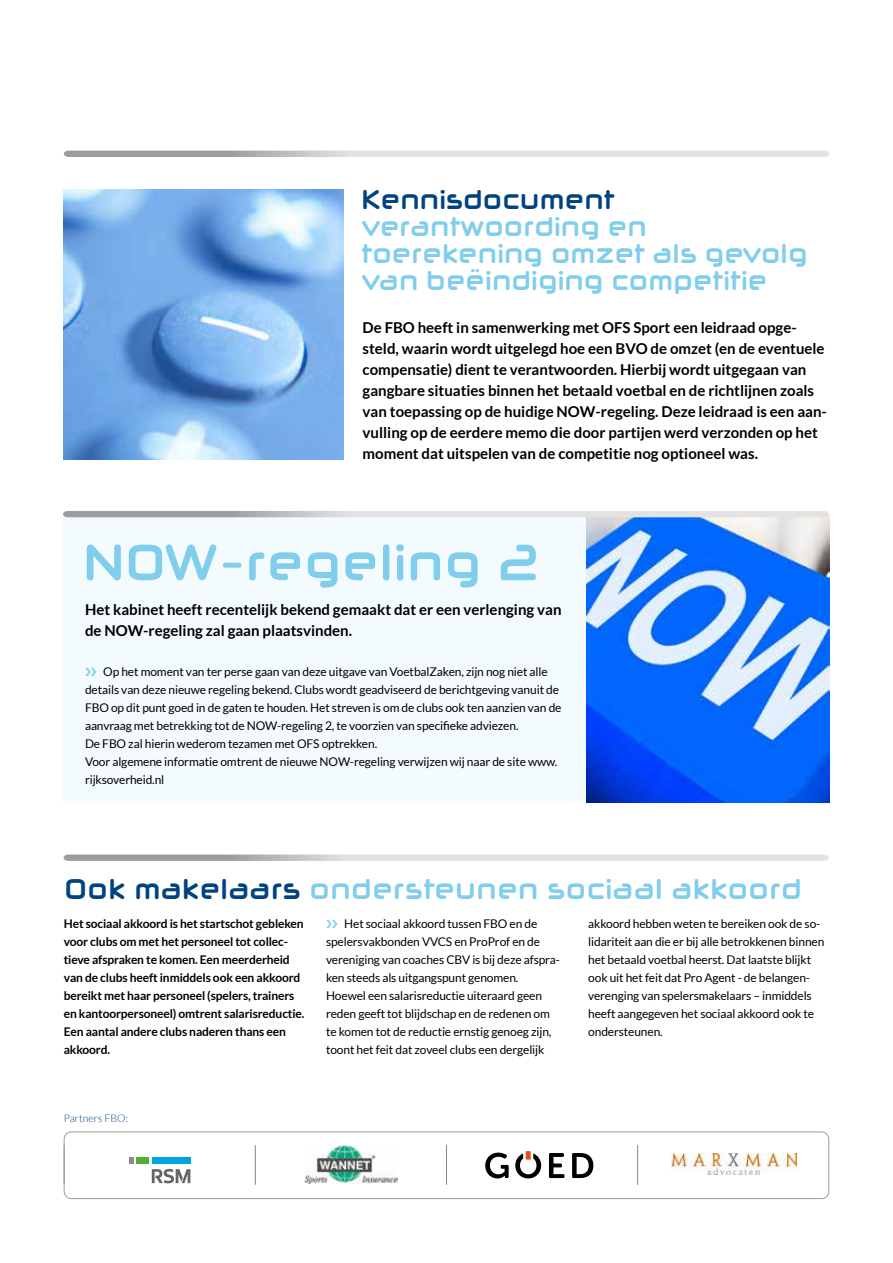
<style>
.page{position:relative;width:893px;height:1263px;background:#fff}
.page>*{position:absolute;margin:0;border:0;box-sizing:border-box;transform-origin:0 0}
.t1{font:700 condensed 51px "Neuropol X";letter-spacing:.01em;color:#80ceec}
.t2{font:700 condensed 28.5px "Neuropol X";letter-spacing:.01em;color:#80ceec}
.t3{font:700 condensed 27px/27px "Neuropol X";color:#80ceec}
.t4{font:700 condensed 27px "Neuropol X";color:#00437e}
.t5{font:700 15px/21px "Lato";color:#000}
.t6{font:12px/18px "Lato";letter-spacing:-.01em;color:#000}
.t7{font:700 12px/18px "Lato";letter-spacing:-.01em;color:#000}
.t8{font:300 10.5px "Lato";color:#00437e}
.s1{color:#00437e}
</style>
<div class="page">
<div style="left:64px;top:514px;width:765px;height:288px;background:#f4fbfe"></div>
<div style="left:64px;top:1131px;width:765px;height:68px;border:1px solid #9c9d9d;border-radius:7px"></div>
<hr style="left:255px;top:1145px;width:1px;height:40px;background:#878786">
<hr style="left:446px;top:1145px;width:1px;height:40px;background:#878786">
<hr style="left:637px;top:1145px;width:1px;height:40px;background:#878786">
<img style="left:305px;top:1145px;width:93px;height:38px">
<div style="left:152px;top:1157px;width:38px;height:7px;background:#00a5df"></div>
<svg style="left:129px;top:1157px;width:5px;height:7px"></svg>
<div style="left:137px;top:1157px;width:12px;height:7px;background:#51ae30"></div>
<svg style="left:152px;top:1169px;width:38px;height:14px"></svg>
<img style="left:672px;top:1153px;width:126px;height:21px">
<svg style="left:485px;top:1152px;width:24px;height:26px"></svg>
<svg style="left:549px;top:1153px;width:15px;height:25px"></svg>
<svg style="left:572px;top:1153px;width:21px;height:25px"></svg>
<svg style="left:515px;top:1151px;width:26px;height:27px"></svg>
<svg style="left:64px;top:151px;width:765px;height:6px;background:#cecece"></svg>
<img style="left:64px;top:189px;width:279px;height:271px">
<img style="left:586px;top:514px;width:243px;height:289px">
<svg style="left:63px;top:511px;width:765px;height:6px;background:#cecece"></svg>
<svg style="left:63px;top:854px;width:766px;height:7px;background:#d2d2d2"></svg>
<h3 class="t4" style="left:363px;top:182px;width:255px">Kennisdocument</h3>
<h3 class="t3" style="left:363px;top:212px;width:447px">verantwoording en toerekening omzet als gevolg van beëindiging competitie</h3>
<p class="t5" style="left:363px;top:317px;width:466px">De FBO heeft in samenwerking met OFS Sport een leidraad opge&shy;steld, waarin wordt uitgelegd hoe een BVO de omzet (en de eventuele compensatie) dient te verantwoorden. Hierbij wordt uitgegaan van gangbare situaties binnen het betaald voetbal en de richtlijnen zoals van toepassing op de huidige NOW-regeling. Deze leidraad is een aan&shy;vulling op de eerdere memo die door partijen werd verzonden op het moment dat uitspelen van de competitie nog optioneel was.</p>
<h1 class="t1" style="left:85px;top:530px;width:458px">NOW-regeling 2</h1>
<p class="t5" style="left:85px;top:599px;width:478px">Het kabinet heeft recentelijk bekend gemaakt dat er een verlenging van de NOW-regeling zal gaan plaatsvinden.</p>
<p class="t6" style="left:85px;top:662px;width:478px;text-indent:18px">Op het moment van ter perse gaan van deze uitgave van VoetbalZaken, zijn nog niet alle details van deze nieuwe regeling bekend. Clubs wordt geadviseerd de berichtgeving vanuit de FBO op dit punt goed in de gaten te houden. Het streven is om de clubs ook ten aanzien van de aanvraag met betrekking tot de NOW-regeling 2, te voorzien van specifieke adviezen.<br>De FBO zal hierin wederom tezamen met OFS optrekken.<br>Voor algemene informatie omtrent de nieuwe NOW-regeling verwijzen wij naar de site www. rijksoverheid.nl</p>
<h2 class="t2" style="left:66px;top:871px;width:739px"><span class="s1">Ook makelaars</span> ondersteunen sociaal akkoord</h2>
<p class="t7" style="left:64px;top:914px;width:242px">Het sociaal akkoord is het startschot gebleken voor clubs om met het personeel tot collec&shy;tieve afspraken te komen. Een meerderheid van de clubs heeft inmiddels ook een akkoord bereikt met haar personeel (spelers, trainers en kantoorpersoneel) omtrent salarisreductie.<br>Een aantal andere clubs naderen thans een akkoord.</p>
<p class="t6" style="left:326px;top:914px;width:235px;text-indent:18px">Het sociaal akkoord tussen FBO en de spelersvakbonden VVCS en ProProf en de vereniging van coaches CBV is bij deze afspra&shy;ken steeds als uitgangspunt genomen.<br>Hoewel een salarisreductie uiteraard geen reden geeft tot blijdschap en de redenen om te komen tot de reductie ernstig genoeg zijn, toont het feit dat zoveel clubs een dergelijk</p>
<p class="t6" style="left:588px;top:914px;width:238px">akkoord hebben weten te bereiken ook de so&shy;lidariteit aan die er bij alle betrokkenen binnen het betaald voetbal heerst. Dat laatste blijkt ook uit het feit dat Pro Agent - de belangen&shy;verenging van spelersmakelaars – inmiddels heeft aangegeven het sociaal akkoord ook te ondersteunen.</p>
<p class="t8" style="left:64px;top:1112px;width:66px">Partners FBO:</p>
</div>
